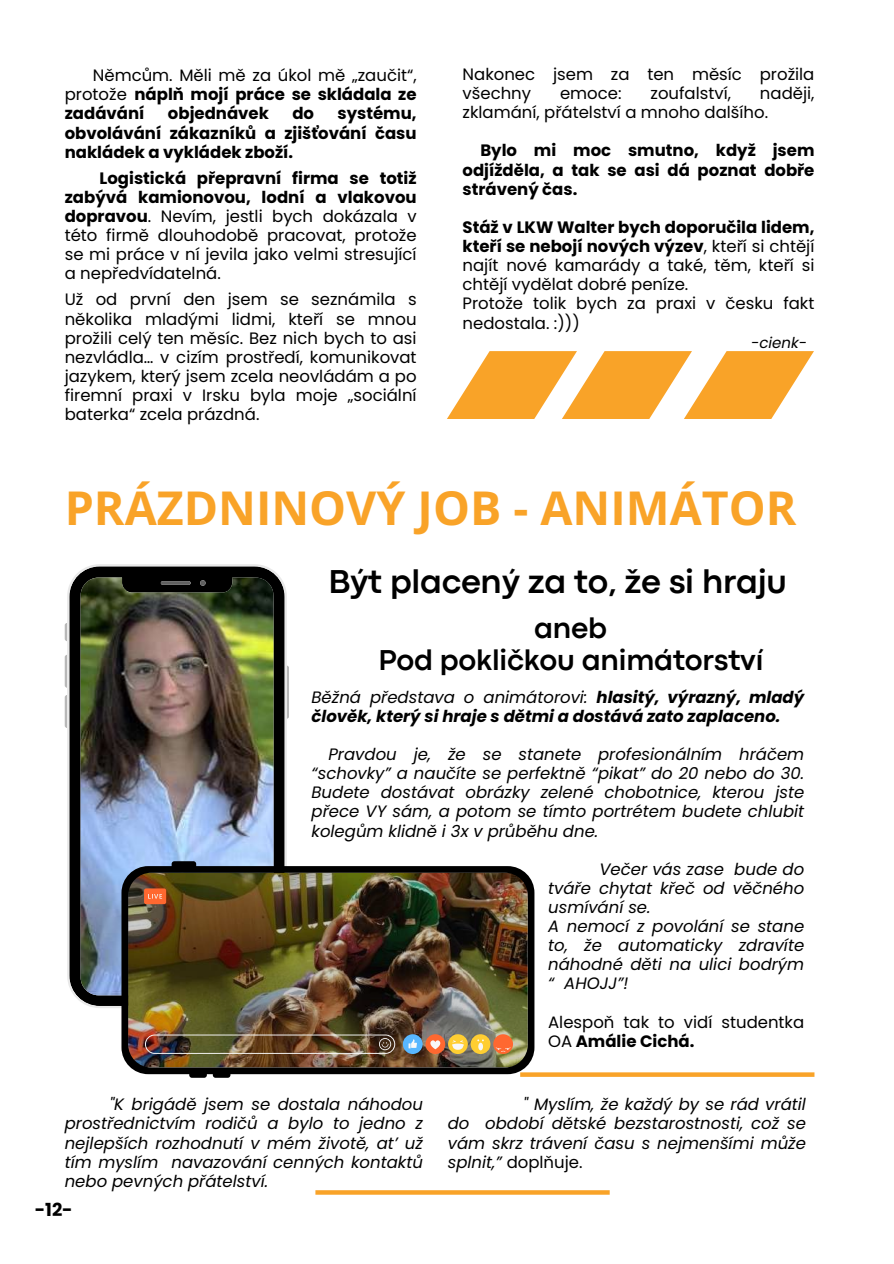
<style>
.page{position:relative;width:894px;height:1264px;background:#fff}
.page>*{position:absolute;margin:0;border:0;box-sizing:border-box;transform-origin:0 0}
.t1{font:700 46.5px "Open Sans";color:#f9a328}
.t2{font:700 34.5px "Codec Pro";letter-spacing:-.01em;color:#000}
.t3{font:700 30px/31.5px "Codec Pro";letter-spacing:-.01em;color:#000;text-align:center}
.t4{font:700 18px "Poppins";color:#000}
.t5{font:16.5px/19.2px "Poppins";color:#000}
.t6{font:italic 16.5px/19.2px "Poppins";color:#000;text-align:justify}
.t7{font:700 16.5px/19.2px "Poppins";color:#000;text-align:justify}
.t8{font:italic 700 16.5px/19.2px "Poppins";color:#000}
.t9{font:italic 15px "Poppins";color:#000}
.s1{font-weight:700}
.s2{font-weight:400}
.s3{font-style:normal}
</style>
<div class="page">
<svg style="left:447px;top:351px;width:366px;height:68px"></svg>
<svg style="left:65px;top:623px;width:2px;height:18px"></svg>
<svg style="left:65px;top:655px;width:2px;height:32px"></svg>
<svg style="left:65px;top:695px;width:2px;height:33px"></svg>
<svg style="left:287px;top:665px;width:2px;height:53px"></svg>
<img style="left:67px;top:564px;width:220px;height:444px">
<img style="left:121px;top:861px;width:413px;height:216px">
<svg style="left:144px;top:888px;width:22px;height:16px"></svg>
<img style="left:145px;top:1034px;width:250px;height:19px">
<div style="left:403px;top:1034px;width:19px;height:20px;background:#58b7ff;border-radius:50%"></div>
<svg style="left:408px;top:1039px;width:9px;height:9px"></svg>
<div style="left:425px;top:1034px;width:20px;height:20px;background:#ff6830;border-radius:50%"></div>
<svg style="left:430px;top:1040px;width:11px;height:9px"></svg>
<div style="left:448px;top:1034px;width:19px;height:20px;background:#ffce32;border-radius:50%"></div>
<svg style="left:452px;top:1040px;width:12px;height:9px"></svg>
<svg style="left:470px;top:1034px;width:20px;height:20px"></svg>
<div style="left:478px;top:1042px;width:5px;height:8px;background:#f8f8f8;border-radius:50%"></div>
<div style="left:493px;top:1034px;width:20px;height:20px;background:#ff6830;border-radius:50%"></div>
<svg style="left:495px;top:1047px;width:15px;height:4px"></svg>
<svg style="left:520px;top:1072px;width:294px;height:4px"></svg>
<svg style="left:315px;top:1190px;width:294px;height:4px"></svg>
<p class="t5" style="left:65px;top:66px;width:353px;text-align:justify;text-indent:28px">Němcům. Měli mě za úkol mě „zaučit“, protože <span class="s1">náplň mojí práce se skládala ze zadávání</span></p>
<p class="t7" style="left:65px;top:104px;width:353px;text-indent:273px">systému, obvolávání zákazníků a zjišťování času nakládek a vykládek zboží.</p>
<p class="t7" style="left:168px;top:104px;width:102px">objednávek</p>
<p class="t7" style="left:292px;top:104px;width:23px">do</p>
<p class="t5" style="left:65px;top:168px;width:353px;text-align:justify;text-indent:35px"><span class="s1">Logistická přepravní firma se totiž zabývá kamionovou, lodní a vlakovou dopravou</span>. Nevím, jestli bych dokázala v této firmě dlouhodobě pracovat, protože se mi práce v ní jevila jako velmi stresující a nepředvídatelná.</p>
<p class="t5" style="left:65px;top:290px;width:353px;text-align:justify">Už od první den jsem se seznámila s několika mladými lidmi, kteří se mnou prožili celý ten měsíc. Bez nich bych to asi nezvládla… v cizím prostředí, komunikovat jazykem, který jsem zcela neovládám a po firemní praxi v Irsku byla moje „sociální baterka“ zcela prázdná.</p>
<p class="t5" style="left:462px;top:64px;width:353px">Nakonec jsem za ten měsíc prožila všechny</p>
<p class="t5" style="left:560px;top:84px;width:63px">emoce:</p>
<p class="t5" style="left:650px;top:84px;width:82px">zoufalství,</p>
<p class="t5" style="left:462px;top:84px;width:353px;text-indent:297px">naději, zklamání, přátelství a mnoho dalšího.</p>
<p class="t7" style="left:462px;top:141px;width:353px;text-indent:18px">Bylo mi moc smutno, když jsem odjížděla, a tak se asi dá poznat dobře strávený čas.</p>
<p class="t5" style="left:462px;top:217px;width:353px"><span class="s1">Stáž v LKW Walter bych doporučila lidem, kteří se nebojí nových výzev</span>, kteří si chtějí najít nové kamarády a také, těm, kteří si chtějí vydělat dobré peníze.<br>Protože tolik bych za praxi v česku fakt nedostala. :)))</p>
<p class="t9" style="left:750px;top:332px;width:57px">-cienk-</p>
<h1 class="t1" style="left:65px;top:475px;width:733px">PRÁZDNINOVÝ JOB - ANIMÁTOR</h1>
<h2 class="t2" style="left:328px;top:569px;width:460px">Být placený za to, že si hraju</h2>
<h3 class="t3" style="left:378px;top:615px;width:386px">aneb<br>Pod pokličkou animátorství</h3>
<p class="t8" style="left:311px;top:687px;width:494px"><span class="s2">Běžná představa o animátorovi:</span> hlasitý, výrazný, mladý člověk, který si hraje s dětmi a dostává zato zaplaceno.</p>
<p class="t6" style="left:311px;top:744px;width:494px;text-indent:17px">Pravdou je, že se stanete profesionálním hráčem “schovky” a naučíte se perfektně “pikat” do 20 nebo do 30.<br>Budete dostávat obrázky zelené chobotnice, kterou jste přece VY sám, a potom se tímto portrétem budete chlubit kolegům klidně i 3x v průběhu dne.</p>
<p class="t6" style="left:548px;top:859px;width:257px;text-align:left;text-indent:51px">Večer vás zase bude do tváře chytat křeč od věčného usmívání se.<br>A nemocí z povolání se stane to, že automaticky zdravíte náhodné děti na ulici bodrým “ AHOJJ”!</p>
<p class="t5" style="left:548px;top:1012px;width:257px">Alespoň tak to vidí studentka<br>OA <span class="s1">Amálie Cichá.</span></p>
<p class="t6" style="left:65px;top:1094px;width:359px;text-indent:45px">"K brigádě jsem se dostala náhodou prostřednictvím rodičů a bylo to jedno z nejlepších rozhodnutí v mém životě, at’ už tím myslím navazování cenných kontaktů nebo pevných přátelství.</p>
<p class="t6" style="left:447px;top:1094px;width:359px;text-indent:75px">" Myslím, že každý by se rád vrátil do období dětské bezstarostnosti, což se vám skrz trávení času s nejmenšími může splnit,” <span class="s3">doplňuje.</span></p>
<p class="t4" style="left:35px;top:1196px;width:39px">-12-</p>
</div>
